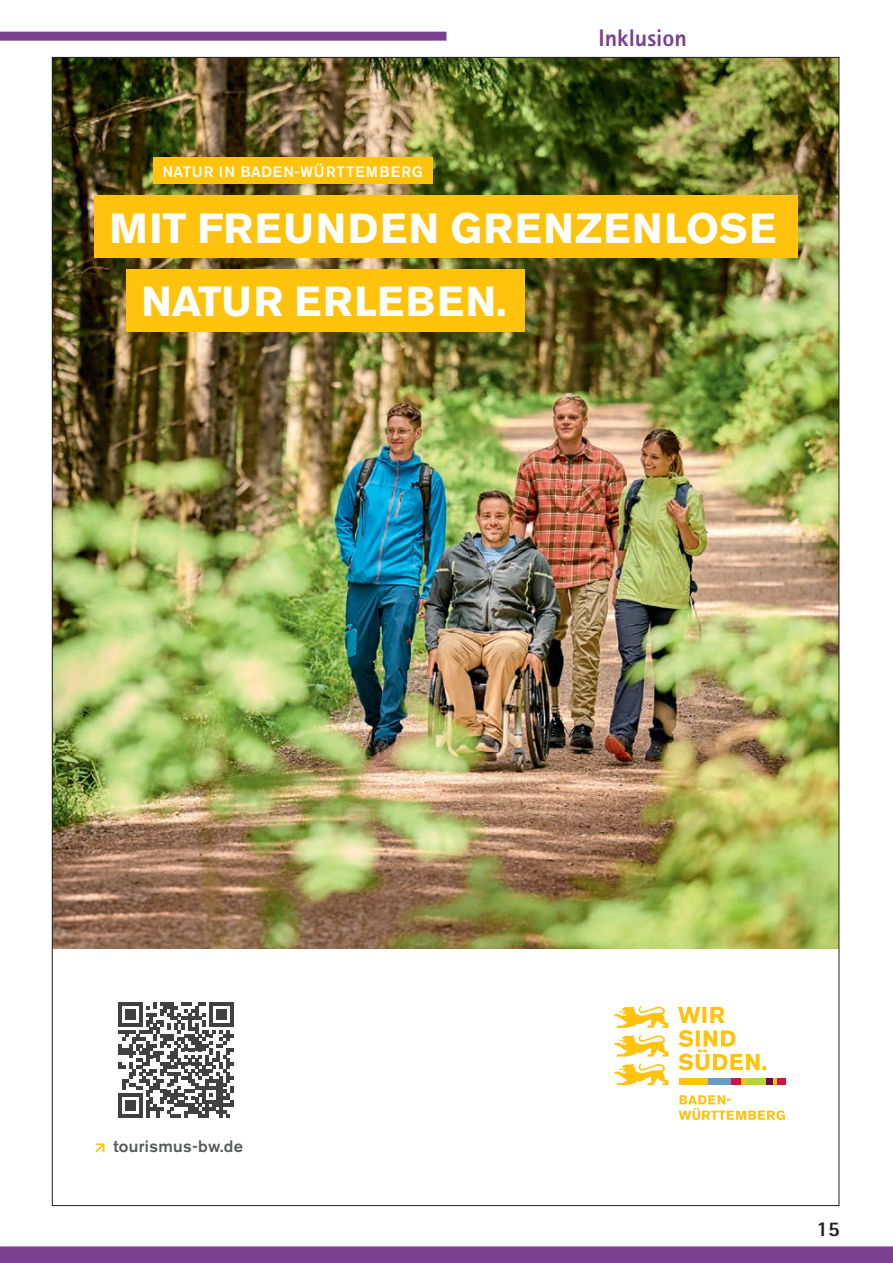
<style>
.page{position:relative;width:893px;height:1263px;background:#fff}
.page>*{position:absolute;margin:0;border:0;box-sizing:border-box;transform-origin:0 0}
.t1{font:700 41.7px "Akzidenz Grotesk BE";letter-spacing:.04em;color:#fff}
.t2{font:800 24px "Rotis Sans Serif";color:#794090}
.t3{font:800 21px "Rotis Sans Serif";color:#231f20}
.t4{font:500 16.5px "Akzidenz Grotesk BE";letter-spacing:.02em;color:#58595b}
.t5{font:500 15px "Akzidenz Grotesk BE";letter-spacing:.06em;color:#fff}
</style>
<div class="page">
<div style="left:0;top:32px;width:446px;height:9px;background:#794090"></div>
<div style="left:0;top:1246px;width:893px;height:17px;background:#794090"></div>
<img style="left:54px;top:59px;width:783px;height:890px">
<svg style="left:96px;top:1143px;width:8px;height:9px"></svg>
<svg style="left:118px;top:1002px;width:115px;height:116px"></svg>
<svg style="left:614px;top:1006px;width:54px;height:22px"></svg>
<svg style="left:614px;top:1035px;width:54px;height:21px"></svg>
<svg style="left:614px;top:1063px;width:54px;height:22px"></svg>
<svg style="left:679px;top:1095px;width:106px;height:25px"></svg>
<svg style="left:678px;top:1030px;width:88px;height:40px"></svg>
<svg style="left:678px;top:1007px;width:47px;height:16px"></svg>
<div style="left:679px;top:1078px;width:29px;height:7px;background:#ffc20d"></div>
<div style="left:708px;top:1078px;width:24px;height:7px;background:#679cc7"></div>
<div style="left:732px;top:1078px;width:9px;height:7px;background:#d11349"></div>
<svg style="left:741px;top:1078px;width:5px;height:7px"></svg>
<div style="left:746px;top:1078px;width:19px;height:7px;background:#b6d433"></div>
<div style="left:765px;top:1078px;width:8px;height:7px;background:#700053"></div>
<svg style="left:773px;top:1078px;width:4px;height:7px"></svg>
<div style="left:777px;top:1078px;width:8px;height:7px;background:#d11349"></div>
<div style="left:126px;top:270px;width:399px;height:62px;background:#ffc20d"></div>
<div style="left:94px;top:196px;width:703px;height:62px;background:#ffc20d"></div>
<div style="left:153px;top:158px;width:279px;height:26px;background:#ffc20d"></div>
<p class="t5" style="left:162px;top:162px;width:262px">NATUR IN BADEN-WÜRTTEMBERG</p>
<p class="t2" style="left:598px;top:22px;width:90px">Inklusion</p>
<p class="t1" style="left:110px;top:204px;width:668px">MIT FREUNDEN GRENZENLOSE</p>
<p class="t1" style="left:142px;top:278px;width:367px">NATUR ERLEBEN.</p>
<p class="t4" style="left:113px;top:1136px;width:131px">tourismus-bw.de</p>
<p class="t3" style="left:816px;top:1216px;width:25px">15</p>
</div>
